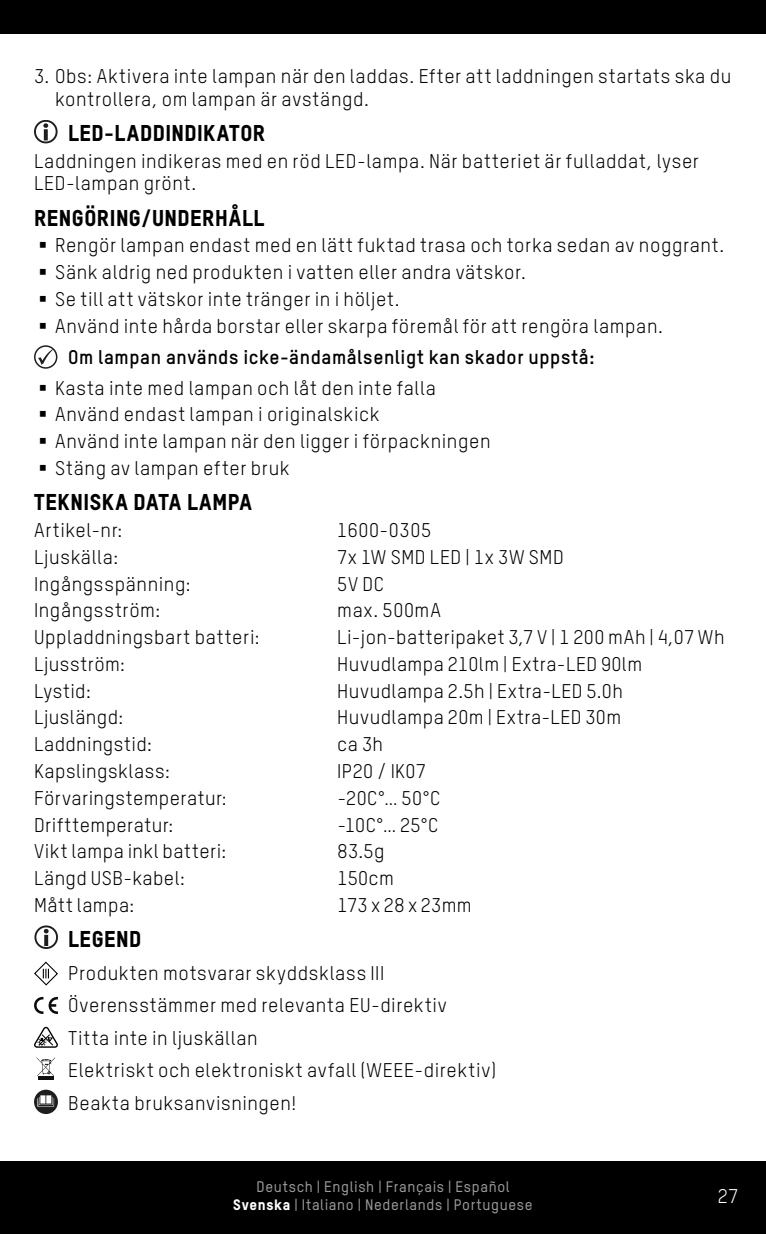
<style>
.page{position:relative;width:766px;height:1234px;background:#fff}
.page>*{position:absolute;margin:0;border:0;box-sizing:border-box;transform-origin:0 0}
.t1{font:800 22.5px "TSTARPRO";letter-spacing:.025em;color:#000}
.t2{font:19.5px/32.4px "TSTARPRO";letter-spacing:.03em;color:#000}
.t3{font:19.5px "TSTARPRO";color:#fff}
.t4{font:500 15px/18px "TSTARPRO";letter-spacing:.04em;color:#9c9c9d;text-align:center}
.s1{font-weight:700}
.s2{font-weight:800;color:#fff}
</style>
<div class="page">
<div style="left:0;top:0;width:765px;height:34px;background:#000"></div>
<div style="left:0;top:1160px;width:765px;height:73px;background:#000"></div>
<svg style="left:34px;top:120px;width:24px;height:23px"></svg>
<svg style="left:38px;top:349px;width:15px;height:16px"></svg>
<div style="left:34px;top:345px;width:23px;height:23px;border:1px solid #1e1e1e;border-radius:50%"></div>
<svg style="left:34px;top:925px;width:24px;height:23px"></svg>
<svg style="left:34px;top:961px;width:24px;height:25px"></svg>
<svg style="left:34px;top:996px;width:24px;height:17px"></svg>
<svg style="left:34px;top:1026px;width:24px;height:22px"></svg>
<svg style="left:37px;top:1057px;width:18px;height:18px"></svg>
<svg style="left:38px;top:1075px;width:15px;height:4px"></svg>
<svg style="left:34px;top:1089px;width:24px;height:24px"></svg>
<p class="t2" style="left:55px;top:64px;width:677px;line-height:22.5px;text-indent:-21px">3. Obs: Aktivera inte lampan när den laddas. Efter att laddningen startats ska du kontrollera, om lampan är avstängd.</p>
<p class="t1" style="left:68px;top:118px;width:198px">LED-LADDINDIKATOR</p>
<p class="t2" style="left:34px;top:149px;width:666px;line-height:22.5px">Laddningen indikeras med en röd LED-lampa. När batteriet är fulladdat, lyser<br>LED-lampan grönt.</p>
<p class="t1" style="left:34px;top:202px;width:232px">RENGÖRING/UNDERHÅLL</p>
<p class="t2" style="left:38px;top:228px;width:687px">▪ Rengör lampan endast med en lätt fuktad trasa och torka sedan av noggrant.</p>
<p class="t2" style="left:38px;top:255px;width:488px">▪ Sänk aldrig ned produkten i vatten eller andra vätskor.</p>
<p class="t2" style="left:38px;top:282px;width:362px">▪ Se till att vätskor inte tränger in i höljet.</p>
<p class="t2" style="left:68px;top:309px;width:596px;line-height:30.9px;text-indent:-30px">▪ Använd inte hårda borstar eller skarpa föremål för att rengöra lampan.<br><span class="s1">Om lampan används icke-ändamålsenligt kan skador uppstå:</span></p>
<p class="t2" style="left:38px;top:371px;width:399px">▪ Kasta inte med lampan och låt den inte falla</p>
<p class="t2" style="left:38px;top:397px;width:342px">▪ Använd endast lampan i originalskick</p>
<p class="t2" style="left:38px;top:424px;width:453px">▪ Använd inte lampan när den ligger i förpackningen</p>
<p class="t2" style="left:38px;top:451px;width:252px">▪ Stäng av lampan efter bruk</p>
<p class="t1" style="left:34px;top:487px;width:219px">TEKNISKA DATA LAMPA</p>
<p class="t2" style="left:34px;top:513px;width:90px">Artikel-nr:</p>
<p class="t2" style="left:337px;top:513px;width:95px">1600-0305</p>
<p class="t2" style="left:34px;top:540px;width:86px">Ljuskälla:</p>
<p class="t2" style="left:337px;top:540px;width:228px">7x 1W SMD LED | 1x 3W SMD</p>
<p class="t2" style="left:34px;top:566px;width:158px">Ingångsspänning:</p>
<p class="t2" style="left:337px;top:566px;width:48px">5V DC</p>
<p class="t2" style="left:34px;top:593px;width:128px">Ingångsström:</p>
<p class="t2" style="left:337px;top:593px;width:105px">max. 500mA</p>
<p class="t2" style="left:34px;top:620px;width:227px">Uppladdningsbart batteri:</p>
<p class="t2" style="left:337px;top:620px;width:389px">Li-jon-batteripaket 3,7 V | 1 200 mAh | 4,07 Wh</p>
<p class="t2" style="left:34px;top:647px;width:92px">Ljusström:</p>
<p class="t2" style="left:337px;top:647px;width:306px">Huvudlampa 210lm | Extra-LED 90lm</p>
<p class="t2" style="left:34px;top:673px;width:58px">Lystid:</p>
<p class="t2" style="left:337px;top:673px;width:287px">Huvudlampa 2.5h | Extra-LED 5.0h</p>
<p class="t2" style="left:34px;top:700px;width:91px">Ljuslängd:</p>
<p class="t2" style="left:337px;top:700px;width:285px">Huvudlampa 20m | Extra-LED 30m</p>
<p class="t2" style="left:34px;top:727px;width:119px">Laddningstid:</p>
<p class="t2" style="left:337px;top:727px;width:47px">ca 3h</p>
<p class="t2" style="left:34px;top:754px;width:137px">Kapslingsklass:</p>
<p class="t2" style="left:337px;top:754px;width:90px">IP20 / IK07</p>
<p class="t2" style="left:34px;top:780px;width:194px">Förvaringstemperatur:</p>
<p class="t2" style="left:337px;top:780px;width:104px">-20C°… 50°C</p>
<p class="t2" style="left:34px;top:807px;width:141px">Drifttemperatur:</p>
<p class="t2" style="left:337px;top:807px;width:102px">-10C°… 25°C</p>
<p class="t2" style="left:34px;top:834px;width:194px">Vikt lampa inkl batteri:</p>
<p class="t2" style="left:337px;top:834px;width:49px">83.5g</p>
<p class="t2" style="left:34px;top:861px;width:152px">Längd USB-kabel:</p>
<p class="t2" style="left:337px;top:861px;width:58px">150cm</p>
<p class="t2" style="left:34px;top:887px;width:102px">Mått lampa:</p>
<p class="t2" style="left:337px;top:887px;width:136px">173 x 28 x 23mm</p>
<p class="t1" style="left:68px;top:923px;width:75px">LEGEND</p>
<p class="t2" style="left:68px;top:955px;width:429px">Produkten motsvarar skyddsklass III Överensstämmer med relevanta EU-direktiv<br>Titta inte in ljuskällan<br>Elektriskt och elektroniskt avfall (WEEE-direktiv)<br>Beakta bruksanvisningen!</p>
<p class="t4" style="left:233px;top:1177px;width:301px">Deutsch | English | Français | Español<br><span class="s2">Svenska</span> | Italiano | Nederlands | Portuguese</p>
<p class="t3" style="left:717px;top:1183px;width:22px">27</p>
</div>
